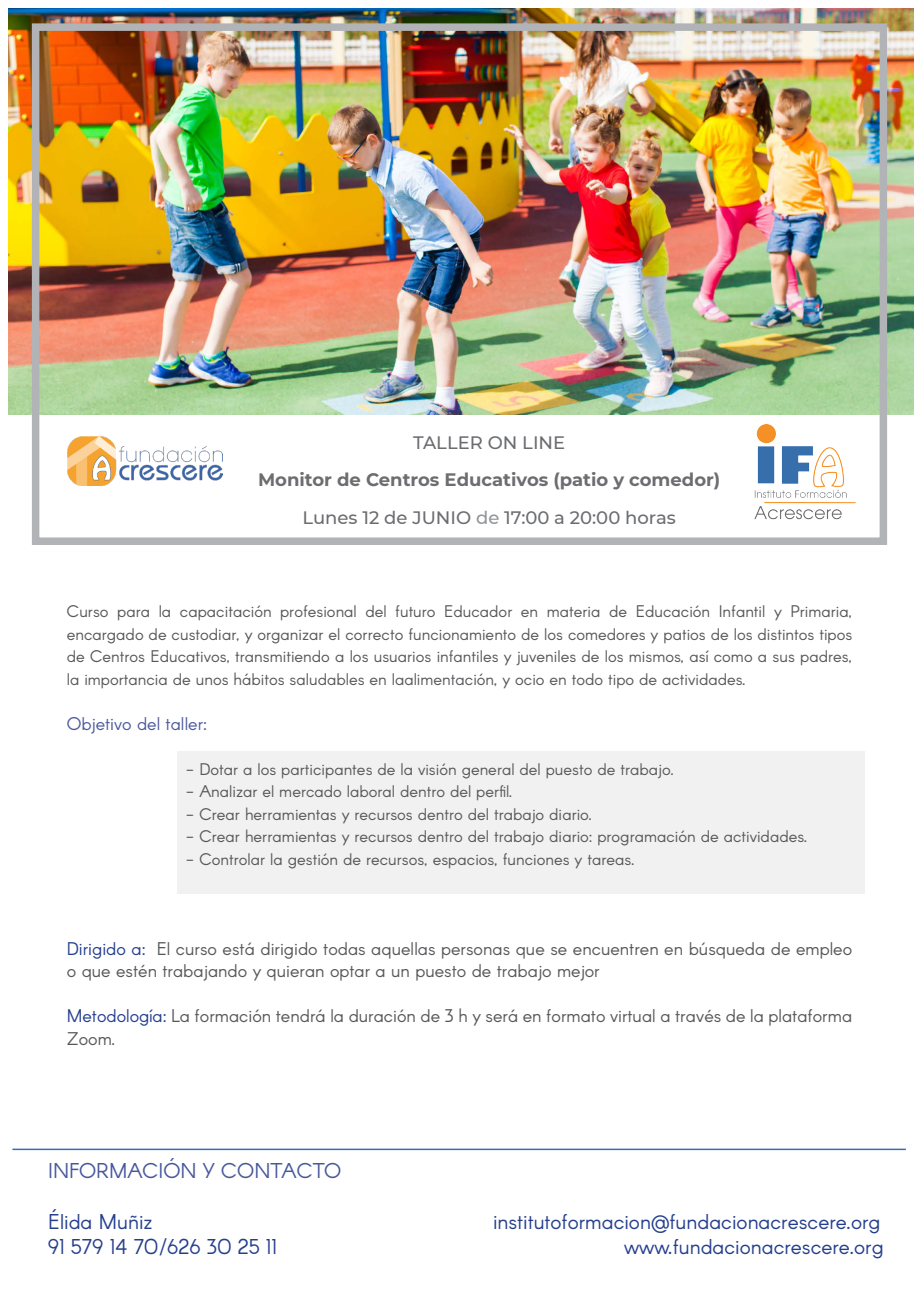
<style>
.page{position:relative;width:919px;height:1289px;background:#fff}
.page>*{position:absolute;margin:0;border:0;box-sizing:border-box;transform-origin:0 0}
.t1{font:21px "Arcon";color:#253f8e}
.t2{font:21px "Arcon";color:#48589c}
.t3{font:18px/22.5px "Arcon";color:#57585a}
.t4{font:500 18px "Montserrat";color:#6c6d70}
.t5{font:700 18px "Montserrat";color:#6c6d70}
.t6{font:18px "Arcon";color:#4d5a9e}
.t7{font:16.5px/22.5px "Arcon";color:#57585a;text-align:justify}
.s1{color:#939598}
.s2{color:#253f8e}
</style>
<div class="page">
<div style="left:177px;top:751px;width:688px;height:142px;background:#f2f1f1"></div>
<img style="left:9px;top:9px;width:904px;height:405px">
<img style="left:67px;top:436px;width:156px;height:49px">
<hr style="left:12px;top:1148px;width:893px;height:2px;background:#366fac">
<img style="left:754px;top:424px;width:100px;height:96px">
<div style="left:32px;top:23px;width:855px;height:522px;border:8px solid #b2b3b7"></div>
<p class="t4" style="left:413px;top:430px;width:154px">TALLER ON LINE</p>
<p class="t5" style="left:258px;top:467px;width:463px">Monitor de Centros Educativos (patio y comedor)</p>
<p class="t4" style="left:302px;top:505px;width:375px">Lunes 12 de JUNIO <span class="s1">de</span> 17:00 a 20:00 horas</p>
<p class="t7" style="left:67px;top:601px;width:787px">Curso para la capacitación profesional del futuro Educador en materia de Educación Infantil y Primaria, encargado de custodiar, y organizar el correcto funcionamiento de los comedores y patios de los distintos tipos de Centros Educativos, transmitiendo a los usuarios infantiles y juveniles de los mismos, así como a sus padres, la importancia de unos hábitos saludables en laalimentación, y ocio en todo tipo de actividades.</p>
<p class="t6" style="left:67px;top:712px;width:142px">Objetivo del taller:</p>
<p class="t7" style="left:186px;top:759px;width:489px">- Dotar a los participantes de la visión general del puesto de trabajo.</p>
<p class="t7" style="left:186px;top:781px;width:328px">- Analizar el mercado laboral dentro del perfil.</p>
<p class="t7" style="left:186px;top:804px;width:408px">- Crear herramientas y recursos dentro del trabajo diario.</p>
<p class="t7" style="left:186px;top:826px;width:623px">- Crear herramientas y recursos dentro del trabajo diario: programación de actividades.</p>
<p class="t7" style="left:186px;top:849px;width:450px">- Controlar la gestión de recursos, espacios, funciones y tareas.</p>
<p class="t3" style="left:67px;top:938px;width:786px"><span class="s2">Dirigido a:</span> El curso está dirigido todas aquellas personas que se encuentren en búsqueda de empleo o que estén trabajando y quieran optar a un puesto de trabajo mejor</p>
<p class="t3" style="left:67px;top:1006px;width:786px"><span class="s2">Metodología:</span> La formación tendrá la duración de 3 h y será en formato virtual a través de la plataforma<br>Zoom.</p>
<p class="t2" style="left:48px;top:1157px;width:294px">INFORMACIÓN Y CONTACTO</p>
<p class="t1" style="left:48px;top:1207px;width:106px">Élida Muñiz</p>
<p class="t1" style="left:493px;top:1207px;width:389px">institutoformacion@fundacionacrescere.org</p>
<p class="t1" style="left:48px;top:1233px;width:230px">91 579 14 70/626 30 25 11</p>
<p class="t1" style="left:624px;top:1233px;width:261px">www.fundacionacrescere.org</p>
</div>
